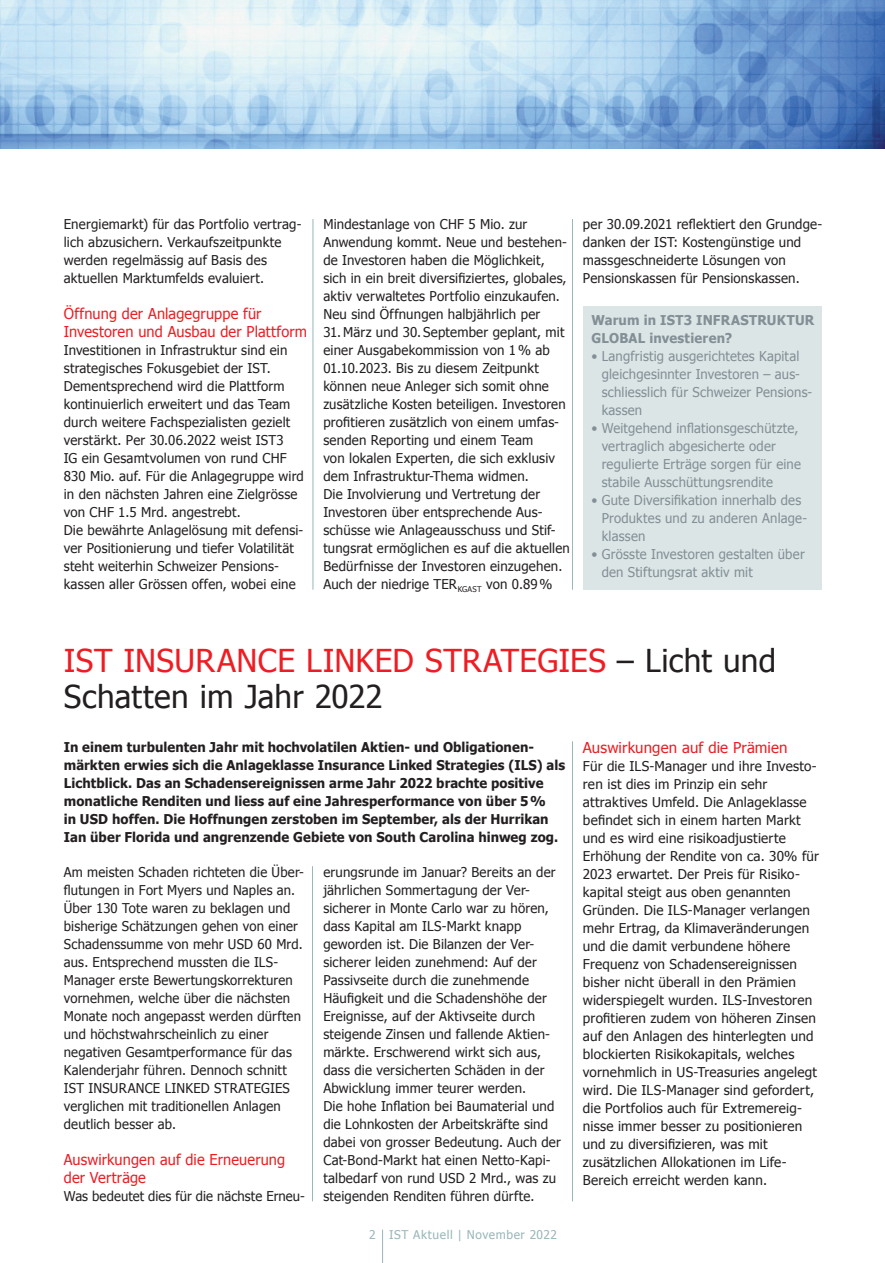
<style>
.page{position:relative;width:885px;height:1263px;background:#fff}
.page>*{position:absolute;margin:0;border:0;box-sizing:border-box;transform-origin:0 0}
.t1{font:31.5px/36px "Tahoma";letter-spacing:.01em;color:#ee1d23}
.t2{font:15px/18px "Tahoma";letter-spacing:.01em;color:#ee1d23}
.t3{font:13.5px/18px "Tahoma";letter-spacing:.015em;color:#231f20}
.t4{font:700 13.5px/18px "Tahoma";letter-spacing:.005em;color:#231f20}
.t5{font:13.5px/18px "Tahoma";letter-spacing:.015em;color:#828f96}
.t6{font:700 13.5px/18px "Tahoma";letter-spacing:.015em;color:#828f96}
.t7{font:12px "Tahoma";letter-spacing:.05em;color:#99b6b8}
.s1{color:#231f20}
</style>
<div class="page">
<hr style="left:382px;top:1229px;width:1px;height:34px;background:#99b6b8">
<hr style="left:312px;top:866px;width:1px;height:335px;background:#99b6b8">
<hr style="left:572px;top:741px;width:1px;height:460px;background:#99b6b8">
<img style="left:0;top:0;width:884px;height:149px">
<hr style="left:312px;top:219px;width:1px;height:371px;background:#99b6b8">
<hr style="left:572px;top:219px;width:1px;height:371px;background:#99b6b8">
<div style="left:583px;top:306px;width:238px;height:284px;background:#dce5e6"></div>
<p class="t3" style="left:64px;top:215px;width:239px">Energiemarkt) für das Portfolio vertrag&shy;lich abzusichern. Verkaufszeitpunkte werden regelmässig auf Basis des aktuellen Marktumfelds evaluiert.</p>
<p class="t2" style="left:64px;top:304px;width:245px">Öffnung der Anlagegruppe für<br>Investoren und Ausbau der Plattform</p>
<p class="t3" style="left:64px;top:341px;width:241px">Investitionen in Infrastruktur sind ein strategisches Fokusgebiet der IST.<br>Dementsprechend wird die Plattform kontinuierlich erweitert und das Team durch weitere Fachspezialisten gezielt verstärkt. Per 30.06.2022 weist IST3<br>IG ein Gesamtvolumen von rund CHF 830 Mio. auf. Für die Anlagegruppe wird in den nächsten Jahren eine Zielgrösse von CHF 1.5 Mrd. angestrebt.<br>Die bewährte Anlagelösung mit defensi&shy;ver Positionierung und tiefer Volatilität steht weiterhin Schweizer Pensions&shy;kassen aller Grössen offen, wobei eine</p>
<p class="t3" style="left:323px;top:215px;width:248px">Mindestanlage von CHF 5 Mio. zur Anwendung kommt. Neue und bestehen&shy;de Investoren haben die Möglichkeit, sich in ein breit diversifiziertes, globales, aktiv verwaltetes Portfolio einzukaufen.<br>Neu sind Öffnungen halbjährlich per 31.März und 30. September geplant, mit einer Ausgabekommission von 1% ab 01.10.2023. Bis zu diesem Zeitpunkt können neue Anleger sich somit ohne zusätzliche Kosten beteiligen. Investoren profitieren zusätzlich von einem umfas&shy;senden Reporting und einem Team<br>von lokalen Experten, die sich exklusiv dem Infrastruktur-Thema widmen.<br>Die Involvierung und Vertretung der Investoren über entsprechende Aus&shy;schüsse wie Anlageausschuss und Stif&shy;tungsrat ermöglichen es auf die aktuellen Bedürfnisse der Investoren einzugehen.<br>Auch der niedrige TER<sub>KGAST</sub> von 0.89%</p>
<p class="t3" style="left:583px;top:215px;width:241px">per 30.09.2021 reflektiert den Grundge&shy;danken der IST: Kostengünstige und massgeschneiderte Lösungen von Pensionskassen für Pensionskassen.</p>
<p class="t6" style="left:591px;top:310px;width:224px">Warum in IST3 INFRASTRUKTUR<br>GLOBAL investieren?</p>
<p class="t5" style="left:601px;top:346px;width:212px;text-indent:-10px">• Langfristig ausgerichtetes Kapital gleichgesinnter Investoren – aus&shy;schliesslich für Schweizer Pensions&shy;kassen</p>
<p class="t5" style="left:601px;top:418px;width:201px;text-indent:-10px">• Weitgehend inflationsgeschützte, vertraglich abgesicherte oder regulierte Erträge sorgen für eine stabile Ausschüttungsrendite</p>
<p class="t5" style="left:601px;top:490px;width:207px;text-indent:-10px">• Gute Diversifikation innerhalb des<br>Produktes und zu anderen Anlage&shy;klassen</p>
<p class="t5" style="left:601px;top:544px;width:204px;text-indent:-10px">• Grösste Investoren gestalten über den Stiftungsrat aktiv mit</p>
<h1 class="t1" style="left:64px;top:641px;width:713px">IST INSURANCE LINKED STRATEGIES <span class="s1">– Licht und<br>Schatten im Jahr 2022</span></h1>
<p class="t4" style="left:64px;top:738px;width:503px">In einem turbulenten Jahr mit hochvolatilen Aktien- und Obligationen&shy;märkten erwies sich die Anlageklasse Insurance Linked Strategies (ILS) als Lichtblick. Das an Schadensereignissen arme Jahr 2022 brachte positive monatliche Renditen und liess auf eine Jahresperformance von über 5%<br>in USD hoffen. Die Hoffnungen zerstoben im September, als der Hurrikan Ian über Florida und angrenzende Gebiete von South Carolina hinweg zog.</p>
<p class="t3" style="left:64px;top:862px;width:241px">Am meisten Schaden richteten die Über&shy;flutungen in Fort Myers und Naples an.<br>Über 130 Tote waren zu beklagen und bisherige Schätzungen gehen von einer Schadenssumme von mehr USD 60 Mrd. aus. Entsprechend mussten die ILS-Manager erste Bewertungskorrekturen vornehmen, welche über die nächsten Monate noch angepasst werden dürften und höchstwahrscheinlich zu einer negativen Gesamtperformance für das Kalenderjahr führen. Dennoch schnitt IST INSURANCE LINKED STRATEGIES verglichen mit traditionellen Anlagen deutlich besser ab.</p>
<p class="t2" style="left:64px;top:1149px;width:223px">Auswirkungen auf die Erneuerung der Verträge</p>
<p class="t3" style="left:64px;top:1186px;width:242px">Was bedeutet dies für die nächste Erneu-</p>
<p class="t3" style="left:323px;top:862px;width:239px">erungsrunde im Januar? Bereits an der jährlichen Sommertagung der Ver&shy;sicherer in Monte Carlo war zu hören, dass Kapital am ILS-Markt knapp geworden ist. Die Bilanzen der Ver&shy;sicherer leiden zunehmend: Auf der Passivseite durch die zunehmende Häufigkeit und die Schadenshöhe der Ereignisse, auf der Aktivseite durch steigende Zinsen und fallende Aktien&shy;märkte. Erschwerend wirkt sich aus, dass die versicherten Schäden in der Abwicklung immer teurer werden.<br>Die hohe Inflation bei Baumaterial und die Lohnkosten der Arbeitskräfte sind dabei von grosser Bedeutung. Auch der Cat-Bond-Markt hat einen Netto-Kapi&shy;talbedarf von rund USD 2 Mrd., was zu steigenden Renditen führen dürfte.</p>
<p class="t7" style="left:369px;top:1227px;width:189px">2 IST Aktuell | November 2022</p>
<p class="t2" style="left:583px;top:737px;width:206px">Auswirkungen auf die Prämien</p>
<p class="t3" style="left:583px;top:756px;width:237px">Für die ILS-Manager und ihre Investo&shy;ren ist dies im Prinzip ein sehr attraktives Umfeld. Die Anlageklasse befindet sich in einem harten Markt und es wird eine risikoadjustierte Erhöhung der Rendite von ca. 30% für 2023 erwartet. Der Preis für Risiko&shy;kapital steigt aus oben genannten Gründen. Die ILS-Manager verlangen mehr Ertrag, da Klimaveränderungen und die damit verbundene höhere Frequenz von Schadensereignissen bisher nicht überall in den Prämien widerspiegelt wurden. ILS-Investoren profitieren zudem von höheren Zinsen auf den Anlagen des hinterlegten und blockierten Risikokapitals, welches vornehmlich in US-Treasuries angelegt wird. Die ILS-Manager sind gefordert, die Portfolios auch für Extremereig&shy;nisse immer besser zu positionieren und zu diversifizieren, was mit zusätzlichen Allokationen im Life-Bereich erreicht werden kann.</p>
</div>
